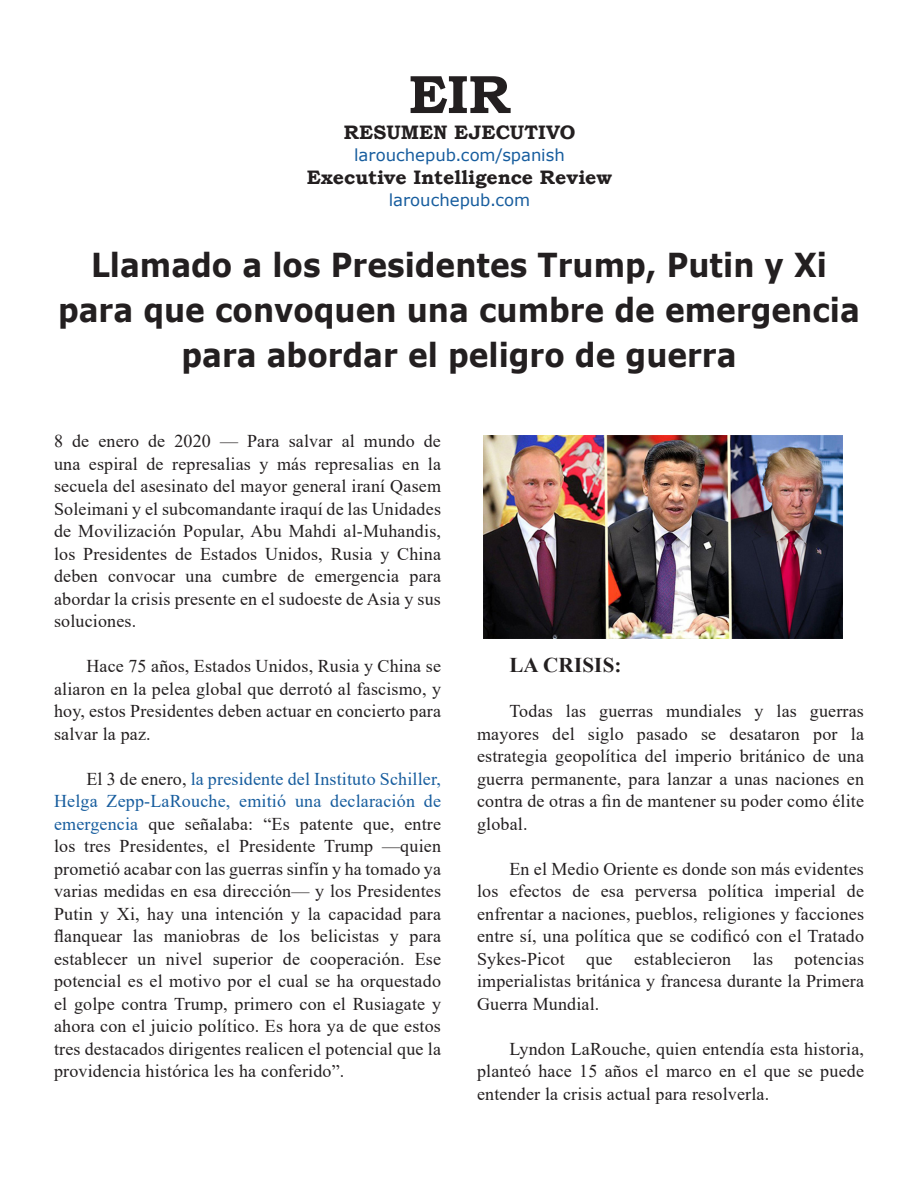
<style>
.page{position:relative;width:918px;height:1188px;background:#fff}
.page>*{position:absolute;margin:0;border:0;box-sizing:border-box;transform-origin:0 0}
.Part_Title{font:700 54px "Bookman Old Style";color:#231f20}
.t1{font:700 33px/45px "Verdana";color:#231f20;text-align:center;scale:.9 1}
.TEXT{font:700 21px "Times New Roman";letter-spacing:.01em;color:#231f20}
.Part_Title-2{font:700 19.5px "Bookman Old Style";color:#231f20}
.TEXT-2{font:18px/22.5px "Times New Roman";letter-spacing:.01em;color:#231f20;text-align:justify}
.Part_Title-3{font:16.5px "Verdana";color:#175d9e}
.s1{color:#175d9e}
</style>
<div class="page">
<img style="left:483px;top:436px;width:360px;height:202px">
<p class="Part_Title" style="left:409px;top:56px;width:104px">EIR</p>
<p class="Part_Title-2" style="left:344px;top:118px;width:233px">RESUMEN EJECUTIVO</p>
<p class="Part_Title-3" style="left:354px;top:144px;width:212px">larouchepub.com/spanish</p>
<p class="Part_Title-2" style="left:307px;top:163px;width:307px">Executive Intelligence Review</p>
<p class="Part_Title-3" style="left:389px;top:189px;width:143px">larouchepub.com</p>
<p class="t1" style="left:58px;top:242px;width:892px">Llamado a los Presidentes Trump, Putin y Xi para que convoquen una cumbre de emergencia para abordar el peligro de guerra</p>
<p class="TEXT-2" style="left:54px;top:429px;width:389px">8 de enero de 2020 — Para salvar al mundo de una espiral de represalias y más represalias en la secuela del asesinato del mayor general iraní Qasem Soleimani y el subcomandante iraquí de las Unidades de Movilización Popular, Abu Mahdi al-Muhandis, los Presidentes de Estados Unidos, Rusia y China deben convocar una cumbre de emergencia para abordar la crisis presente en el sudoeste de Asia y sus soluciones.</p>
<p class="TEXT-2" style="left:54px;top:654px;width:389px;text-indent:32px">Hace 75 años, Estados Unidos, Rusia y China se aliaron en la pelea global que derrotó al fascismo, y hoy, estos Presidentes deben actuar en concierto para salvar la paz.</p>
<p class="TEXT-2" style="left:54px;top:767px;width:389px;text-indent:32px">El 3 de enero, <span class="s1">la presidente del Instituto Schiller, Helga Zepp-LaRouche, emitió una declaración de emergencia</span> que señalaba: “Es patente que, entre los tres Presidentes, el Presidente Trump —quien prometió acabar con las guerras sinfín y ha tomado ya varias medidas en esa dirección— y los Presidentes Putin y Xi, hay una intención y la capacidad para flanquear las maniobras de los belicistas y para establecer un nivel superior de cooperación. Ese potencial es el motivo por el cual se ha orquestado el golpe contra Trump, primero con el Rusiagate y ahora con el juicio político. Es hora ya de que estos tres destacados dirigentes realicen el potencial que la providencia histórica les ha conferido”.</p>
<p class="TEXT" style="left:509px;top:650px;width:114px">LA CRISIS:</p>
<p class="TEXT-2" style="left:477px;top:699px;width:389px;text-indent:32px">Todas las guerras mundiales y las guerras mayores del siglo pasado se desataron por la estrategia geopolítica del imperio británico de una guerra permanente, para lanzar a unas naciones en contra de otras a fin de mantener su poder como élite global.</p>
<p class="TEXT-2" style="left:477px;top:857px;width:389px;text-indent:32px">En el Medio Oriente es donde son más evidentes los efectos de esa perversa política imperial de enfrentar a naciones, pueblos, religiones y facciones entre sí, una política que se codificó con el Tratado Sykes-Picot que establecieron las potencias imperialistas británica y francesa durante la Primera Guerra Mundial.</p>
<p class="TEXT-2" style="left:477px;top:1037px;width:389px;text-indent:32px">Lyndon LaRouche, quien entendía esta historia, planteó hace 15 años el marco en el que se puede entender la crisis actual para resolverla.</p>
</div>
